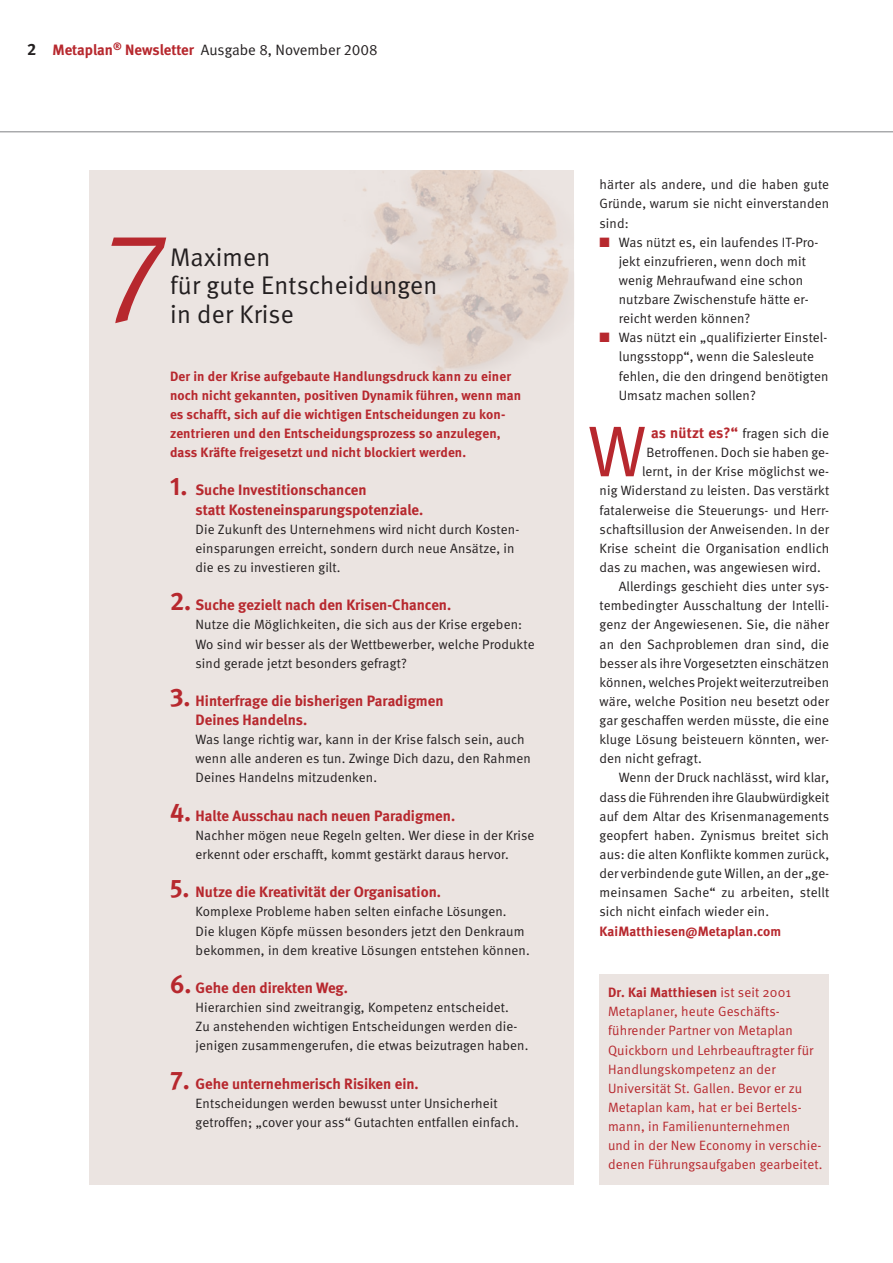
<style>
.page{position:relative;width:893px;height:1263px;background:#fff}
.page>*{position:absolute;margin:0;border:0;box-sizing:border-box;transform-origin:0 0}
.Headline_1_27pt{font:126px "Meta Normal Caps Expert";color:#b7282e}
.Normal_9pt_ohne_Einz{font:72px "Meta Normal";color:#b7282e}
.Headline_1_27pt-2{font:25.5px/28.7px "Meta Normal";letter-spacing:.01em;color:#231f20}
.t1{font:16.5px "Meta Bold Caps Expert";color:#231f20}
.Subheadline_10pt{font:700 15px/19.2px "Meta";color:#b7282e}
.Normal_9pt_ohne_Einz-2{font:13.5px/19.2px "Meta Normal";letter-spacing:.01em;color:#231f20}
.Normal_9pt{font:13.5px/19.2px "Meta Normal";letter-spacing:.01em;color:#231f20;text-align:justify}
.Normal_9pt_fett{font:13.5px/19.2px "Meta Normal";letter-spacing:.01em;color:#b7282e}
.Normal_9pt_fett-2{font:700 13.5px/19.2px "Meta";letter-spacing:.01em;color:#b7282e}
.Normal_9pt_eingerück{font:13.5px/19.2px "Meta Normal";letter-spacing:.01em;color:#231f20}
.t2{font:13.5px "Zapf Dingbats";color:#b7282e}
.s1{font-family:"Meta Normal";font-weight:400;color:#231f20}
.s2{font-family:"Meta Normal Expert";font-weight:400;color:#231f20}
.s3{font-family:"Meta Bold Expert";font-weight:400;font-size:25.5px}
.s4{font-size:25.5px}
.s5{font-family:"Meta";font-weight:700;font-size:15px;color:#b7282e}
.s6{font-family:"Meta";font-weight:700}
</style>
<div class="page">
<div style="left:600px;top:974px;width:229px;height:210px;background:#ebe4e1"></div>
<div style="left:89px;top:170px;width:485px;height:1014px;background:#ebe4e1"></div>
<img style="left:287px;top:170px;width:287px;height:230px">
<hr style="left:0;top:131px;width:893px;height:1px;background:#808285">
<p class="t1" style="left:27px;top:40px;width:11px">2</p>
<p class="Subheadline_10pt" style="left:53px;top:40px;width:327px">Metaplan<sup>®</sup> Newsletter <span class="s1">Ausgabe</span> <span class="s2">8</span><span class="s1">, November</span> <span class="s2">2008</span></p>
<p class="Headline_1_27pt" style="left:106px;top:205px;width:65px">7</p>
<p class="Headline_1_27pt-2" style="left:170px;top:242px;width:269px">Maximen<br>für gute Entscheidungen in der Krise</p>
<p class="Normal_9pt_fett-2" style="left:170px;top:366px;width:353px">Der in der Krise aufgebaute Handlungsdruck kann zu einer noch nicht gekannten, positiven Dynamik führen, wenn man es schafft, sich auf die wichtigen Entscheidungen zu kon&shy;zentrieren und den Entscheidungsprozess so anzulegen, dass Kräfte freigesetzt und nicht blockiert werden.</p>
<p class="Subheadline_10pt" style="left:196px;top:480px;width:229px;text-indent:-26px"><span class="s3">1</span><span class="s4">.</span> Suche Investitionschancen<br>statt Kosteneinsparungspotenziale.</p>
<p class="Normal_9pt_ohne_Einz-2" style="left:196px;top:519px;width:324px">Die Zukunft des Unternehmens wird nicht durch Kosten&shy;einsparungen erreicht, sondern durch neue Ansätze, in die es zu investieren gilt.</p>
<p class="Subheadline_10pt" style="left:170px;top:595px;width:283px"><span class="s3">2</span><span class="s4">.</span> Suche gezielt nach den Krisen-Chancen.</p>
<p class="Normal_9pt_ohne_Einz-2" style="left:196px;top:615px;width:341px">Nutze die Möglichkeiten, die sich aus der Krise ergeben:<br>Wo sind wir besser als der Wettbewerber, welche Produkte sind gerade jetzt besonders gefragt?</p>
<p class="Subheadline_10pt" style="left:196px;top:691px;width:249px;text-indent:-26px"><span class="s3">3</span><span class="s4">.</span> Hinterfrage die bisherigen Paradigmen<br>Deines Handelns.</p>
<p class="Normal_9pt_ohne_Einz-2" style="left:196px;top:730px;width:337px">Was lange richtig war, kann in der Krise falsch sein, auch wenn alle anderen es tun. Zwinge Dich dazu, den Rahmen<br>Deines Handelns mitzudenken.</p>
<p class="Subheadline_10pt" style="left:170px;top:806px;width:287px"><span class="s3">4</span><span class="s4">.</span> Halte Ausschau nach neuen Paradigmen.</p>
<p class="Normal_9pt_ohne_Einz-2" style="left:196px;top:825px;width:340px">Nachher mögen neue Regeln gelten. Wer diese in der Krise erkennt oder erschafft, kommt gestärkt daraus hervor.</p>
<p class="Subheadline_10pt" style="left:170px;top:882px;width:272px"><span class="s3">5</span><span class="s4">.</span> Nutze die Kreativität der Organisation.</p>
<p class="Normal_9pt_ohne_Einz-2" style="left:196px;top:902px;width:336px">Komplexe Probleme haben selten einfache Lösungen.<br>Die klugen Köpfe müssen besonders jetzt den Denkraum bekommen, in dem kreative Lösungen entstehen können.</p>
<p class="Subheadline_10pt" style="left:170px;top:978px;width:179px"><span class="s3">6</span><span class="s4">.</span> Gehe den direkten Weg.</p>
<p class="Normal_9pt_ohne_Einz-2" style="left:196px;top:998px;width:334px">Hierarchien sind zweitrangig, Kompetenz entscheidet.<br>Zu anstehenden wichtigen Entscheidungen werden die&shy;jenigen zusammengerufen, die etwas beizutragen haben.</p>
<p class="Subheadline_10pt" style="left:170px;top:1074px;width:250px"><span class="s3">7</span><span class="s4">.</span> Gehe unternehmerisch Risiken ein.</p>
<p class="Normal_9pt_ohne_Einz-2" style="left:196px;top:1093px;width:325px">Entscheidungen werden bewusst unter Unsicherheit getroffen; „cover your ass“ Gutachten entfallen einfach.</p>
<p class="Normal_9pt_ohne_Einz-2" style="left:600px;top:175px;width:231px;text-align:justify">härter als andere, und die haben gute Gründe, warum sie nicht einverstanden sind:</p>
<p class="Normal_9pt_eingerück" style="left:619px;top:232px;width:201px">Was nützt es, ein laufendes IT-Pro&shy;jekt einzufrieren, wenn doch mit wenig Mehraufwand eine schon nutzbare Zwischenstufe hätte er&shy;reicht werden können?</p>
<p class="Normal_9pt_eingerück" style="left:619px;top:328px;width:211px">Was nützt ein „qualifizierter Einstel&shy;lungsstopp“, wenn die Salesleute fehlen, die den dringend benötigten Umsatz machen sollen?</p>
<p class="Normal_9pt_ohne_Einz-2" style="left:651px;top:424px;width:180px"><span class="s5">as nützt es?“</span> fragen sich die</p>
<p class="Normal_9pt_ohne_Einz-2" style="left:646px;top:443px;width:184px">Betroffenen. Doch sie haben ge-</p>
<p class="Normal_9pt_ohne_Einz-2" style="left:642px;top:462px;width:189px">lernt, in der Krise möglichst we-</p>
<p class="Normal_9pt_ohne_Einz-2" style="left:600px;top:481px;width:231px">nig Widerstand zu leisten. Das verstärkt</p>
<p class="Normal_9pt_ohne_Einz-2" style="left:600px;top:500px;width:231px">fatalerweise die Steuerungs- und Herr-</p>
<p class="Normal_9pt_ohne_Einz-2" style="left:600px;top:519px;width:231px">schaftsillusion der Anweisenden. In der</p>
<p class="Normal_9pt_ohne_Einz-2" style="left:600px;top:538px;width:231px">Krise scheint die Organisation endlich</p>
<p class="Normal_9pt_ohne_Einz-2" style="left:600px;top:557px;width:223px">das zu machen, was angewiesen wird.</p>
<p class="Normal_9pt" style="left:600px;top:577px;width:231px;text-indent:19px">Allerdings geschieht dies unter sys&shy;tembedingter Ausschaltung der Intelli&shy;genz der Angewiesenen. Sie, die näher an den Sachproblemen dran sind, die besser als ihre Vorgesetzten einschätzen können, welches Projekt weiterzutreiben wäre, welche Position neu besetzt oder gar geschaffen werden müsste, die eine kluge Lösung beisteuern könnten, wer&shy;den nicht gefragt.</p>
<p class="Normal_9pt" style="left:600px;top:768px;width:231px;text-indent:19px">Wenn der Druck nachlässt, wird klar, dass die Führenden ihre Glaubwürdigkeit auf dem Altar des Krisenmanagements geopfert haben. Zynismus breitet sich aus: die alten Konflikte kommen zurück, der verbindende gute Willen, an der „ge&shy;meinsamen Sache“ zu arbeiten, stellt sich nicht einfach wieder ein.</p>
<p class="Normal_9pt_fett-2" style="left:600px;top:921px;width:183px">KaiMatthiesen@Metaplan.com</p>
<p class="t2" style="left:600px;top:236px;width:12px">■</p>
<p class="t2" style="left:600px;top:331px;width:12px">■</p>
<p class="Normal_9pt_ohne_Einz" style="left:588px;top:410px;width:60px">W</p>
<p class="Normal_9pt_fett" style="left:608px;top:983px;width:216px"><span class="s6">Dr. Kai Matthiesen</span> ist seit 2001<br>Metaplaner, heute Geschäfts&shy;führender Partner von Metaplan Quickborn und Lehrbeauftragter für Handlungskompetenz an der Universität St. Gallen. Bevor er zu Metaplan kam, hat er bei Bertels&shy;mann, in Familienunter-nehmen<br>und in der New Economy in verschie&shy;denen Führungsaufgaben gearbeitet.</p>
</div>
